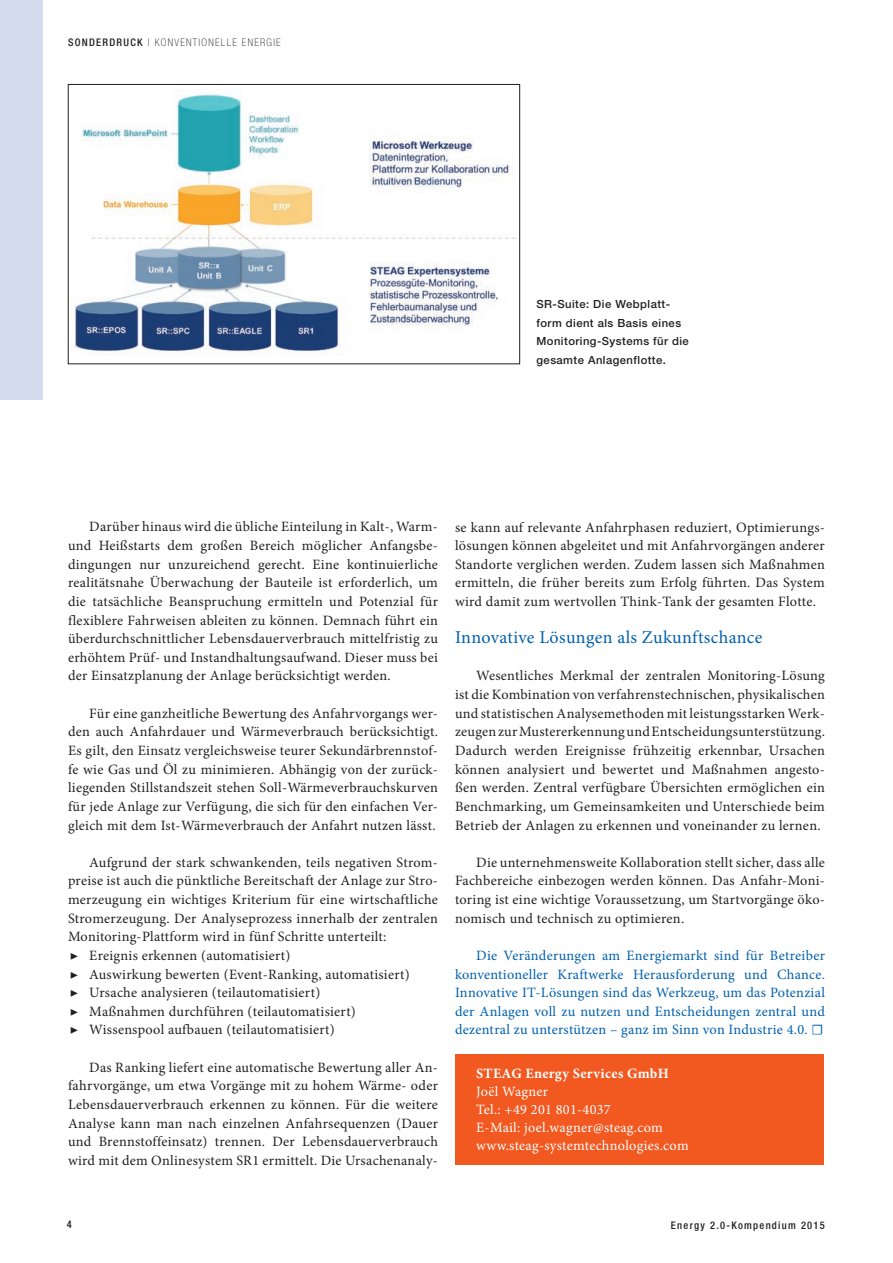
<style>
.page{position:relative;width:893px;height:1263px;background:#fff}
.page>*{position:absolute;margin:0;border:0;box-sizing:border-box;transform-origin:0 0}
.t1{font:18px "Minion Pro";letter-spacing:.015em;color:#0160ae}
.t2{font:14.25px/18.6px "Minion Pro";letter-spacing:.02em;color:#231f20;text-align:justify}
.t3{font:14.25px/18.6px "Minion Pro";letter-spacing:.02em;color:#0160ae;text-align:justify}
.t4{font:14.25px/18px "Minion Pro";letter-spacing:.02em;color:#fff}
.t5{font:700 14.25px "Minion Pro";letter-spacing:.02em;color:#fff}
.t6{font:500 11.25px/18.6px "Helvetica Neue LT Std";letter-spacing:.04em;color:#231f20}
.t7{font:100 condensed 10.5px "Helvetica Neue LT Std";letter-spacing:.12em;color:#231f20}
.t8{font:500 condensed 10.5px "Helvetica Neue LT Std";letter-spacing:.12em;color:#231f20}
.s1{font-weight:500}
</style>
<div class="page">
<div style="left:456px;top:1054px;width:368px;height:110px;background:#f15921"></div>
<img style="left:72px;top:90px;width:444px;height:265px">
<div style="left:68px;top:84px;width:452px;height:280px;border:1px solid #231f20"></div>
<div style="left:0;top:0;width:43px;height:400px;background:#d4dbee"></div>
<p class="t7" style="left:68px;top:36px;width:214px"><span class="s1">SONDERDRUCK</span> | KONVENTIONELLE ENERGIE</p>
<p class="t6" style="left:536px;top:295px;width:154px">SR-Suite: Die Webplatt&shy;form dient als Basis eines<br>Monitoring-Systems für die gesamte Anlagenflotte.</p>
<p class="t2" style="left:68px;top:518px;width:371px;text-indent:21px">Darüber hinaus wird die übliche Einteilung in Kalt-, Warm&shy;und Heißstarts dem großen Bereich möglicher Anfangsbe&shy;dingungen nur unzureichend gerecht. Eine kontinuierliche realitätsnahe Überwachung der Bauteile ist erforderlich, um die tatsächliche Beanspruchung ermitteln und Potenzial für flexiblere Fahrweisen ableiten zu können. Demnach führt ein überdurchschnittlicher Lebensdauerverbrauch mittelfristig zu erhöhtem Prüf- und Instandhaltungsaufwand. Dieser muss bei der Einsatzplanung der Anlage berücksichtigt werden.</p>
<p class="t2" style="left:68px;top:704px;width:371px;text-indent:21px">Für eine ganzheitliche Bewertung des Anfahrvorgangs wer&shy;den auch Anfahrdauer und Wärmeverbrauch berücksichtigt.<br>Es gilt, den Einsatz vergleichsweise teurer Sekundärbrennstof&shy;fe wie Gas und Öl zu minimieren. Abhängig von der zurück&shy;liegenden Stillstandszeit stehen Soll-Wärmeverbrauchskurven für jede Anlage zur Verfügung, die sich für den einfachen Ver&shy;gleich mit dem Ist-Wärmeverbrauch der Anfahrt nutzen lässt.</p>
<p class="t2" style="left:68px;top:853px;width:371px;text-align:left;text-indent:21px">Aufgrund der stark schwankenden, teils negativen Strom&shy;preise ist auch die pünktliche Bereitschaft der Anlage zur Stro&shy;merzeugung ein wichtiges Kriterium für eine wirtschaftliche Stromerzeugung. Der Analyseprozess innerhalb der zentralen Monitoring-Plattform wird in fünf Schritte unterteilt:<br>▶ Ereignis erkennen (automatisiert)<br>▶ Auswirkung bewerten (Event-Ranking, automatisiert)<br>▶ Ursache analysieren (teilautomatisiert)<br>▶ Maßnahmen durchführen (teilautomatisiert)<br>▶ Wissenspool aufbauen (teilautomatisiert)</p>
<p class="t2" style="left:68px;top:1058px;width:371px;text-indent:21px">Das Ranking liefert eine automatische Bewertung aller An&shy;fahrvorgänge, um etwa Vorgänge mit zu hohem Wärme- oder Lebensdauerverbrauch erkennen zu können. Für die weitere Analyse kann man nach einzelnen Anfahrsequenzen (Dauer und Brennstoffeinsatz) trennen. Der Lebensdauerverbrauch wird mit dem Onlinesystem SR1 ermittelt. Die Ursachenanaly-</p>
<p class="t2" style="left:455px;top:518px;width:371px">se kann auf relevante Anfahrphasen reduziert, Optimierungs&shy;lösungen können abgeleitet und mit Anfahrvorgängen anderer Standorte verglichen werden. Zudem lassen sich Maßnahmen ermitteln, die früher bereits zum Erfolg führten. Das System wird damit zum wertvollen Think-Tank der gesamten Flotte.</p>
<p class="t1" style="left:455px;top:625px;width:309px">Innovative Lösungen als Zukunftschance</p>
<p class="t2" style="left:455px;top:667px;width:371px;text-indent:21px">Wesentliches Merkmal der zentralen Monitoring-Lösung ist die Kombination von verfahrenstechnischen, physikalischen und statistischen Analysemethoden mit leistungsstarken Werk&shy;zeugen zur Mustererkennung und Entscheidungsunterstützung.<br>Dadurch werden Ereignisse frühzeitig erkennbar, Ursachen können analysiert und bewertet und Maßnahmen angesto&shy;ßen werden. Zentral verfügbare Übersichten ermöglichen ein Benchmarking, um Gemeinsamkeiten und Unterschiede beim Betrieb der Anlagen zu erkennen und voneinander zu lernen.</p>
<p class="t2" style="left:455px;top:853px;width:371px;text-indent:21px">Die unternehmensweite Kollaboration stellt sicher, dass alle Fachbereiche einbezogen werden können. Das Anfahr-Moni&shy;toring ist eine wichtige Voraussetzung, um Startvorgänge öko&shy;nomisch und technisch zu optimieren.</p>
<p class="t3" style="left:455px;top:946px;width:371px;text-indent:21px">Die Veränderungen am Energiemarkt sind für Betreiber konventioneller Kraftwerke Herausforderung und Chance.<br>Innovative IT-Lösungen sind das Werkzeug, um das Potenzial der Anlagen voll zu nutzen und Entscheidungen zentral und dezentral zu unterstützen – ganz im Sinn von Industrie 4.0. ☐</p>
<p class="t5" style="left:476px;top:1063px;width:194px">STEAG Energy Services GmbH</p>
<p class="t4" style="left:476px;top:1082px;width:214px">Joël Wagner<br>Tel.: +49 201 801-4037<br>E-Mail: joel.wagner@steag.com www.steag-systemtechnologies.com</p>
<p class="t8" style="left:67px;top:1218px;width:7px">4</p>
<p class="t8" style="left:671px;top:1218px;width:155px">Energy 2.0-Kompendium 2015</p>
</div>
